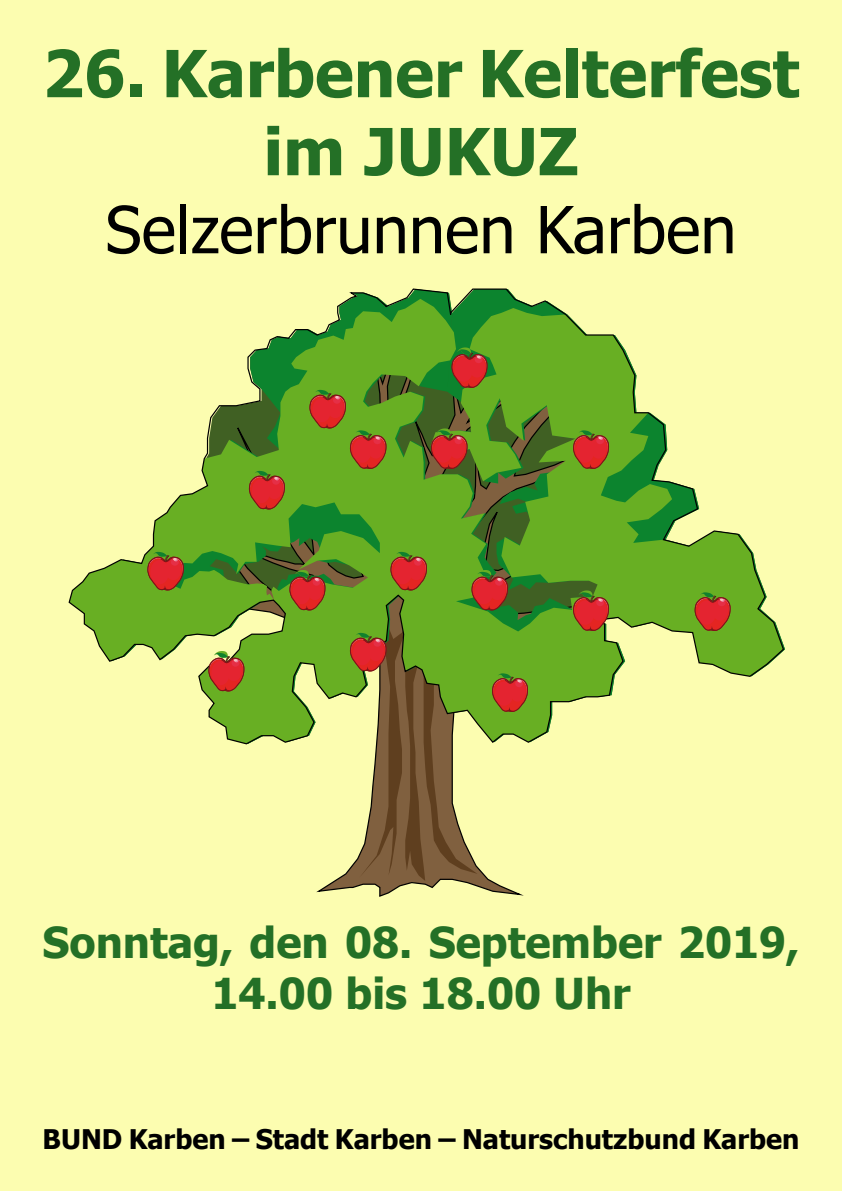
<style>
.page{position:relative;width:842px;height:1191px;background:#fcfdb0}
.page>*{position:absolute;margin:0;border:0;box-sizing:border-box;transform-origin:0 0}
.t1{font:700 65px/78px "Tahoma";color:#247026;text-align:center}
.t2{font:65px "Tahoma";color:#000}
.t3{font:700 42.5px/51px "Tahoma";color:#247026;text-align:center}
.t4{font:700 27px "Tahoma";color:#000}
</style>
<div class="page">
<div style="left:117px;top:271px;width:631px;height:627px;background:#fcfdb0"></div>
<svg style="left:68px;top:288px;width:717px;height:457px;background:#a2c863"></svg>
<svg style="left:290px;top:570px;width:35px;height:40px"></svg>
<svg style="left:695px;top:590px;width:35px;height:40px"></svg>
<svg style="left:573px;top:590px;width:36px;height:40px"></svg>
<svg style="left:573px;top:428px;width:36px;height:41px"></svg>
<svg style="left:431px;top:428px;width:36px;height:41px"></svg>
<svg style="left:249px;top:469px;width:36px;height:40px"></svg>
<svg style="left:148px;top:550px;width:36px;height:40px"></svg>
<svg style="left:209px;top:651px;width:35px;height:40px"></svg>
<svg style="left:350px;top:550px;width:178px;height:331px;background:#92974b"></svg>
<svg style="left:452px;top:347px;width:35px;height:41px"></svg>
<svg style="left:310px;top:388px;width:76px;height:81px;background:#877d26"></svg>
<h1 class="t1" style="left:43px;top:37px;width:758px">26. Karbener Kelterfest im JUKUZ</h1>
<h1 class="t2" style="left:105px;top:186px;width:633px">Selzerbrunnen Karben</h1>
<p class="t3" style="left:43px;top:918px;width:758px">Sonntag, den 08. September 2019,<br>14.00 bis 18.00 Uhr</p>
<p class="t4" style="left:43px;top:1120px;width:758px">BUND Karben – Stadt Karben – Naturschutzbund Karben</p>
</div>
